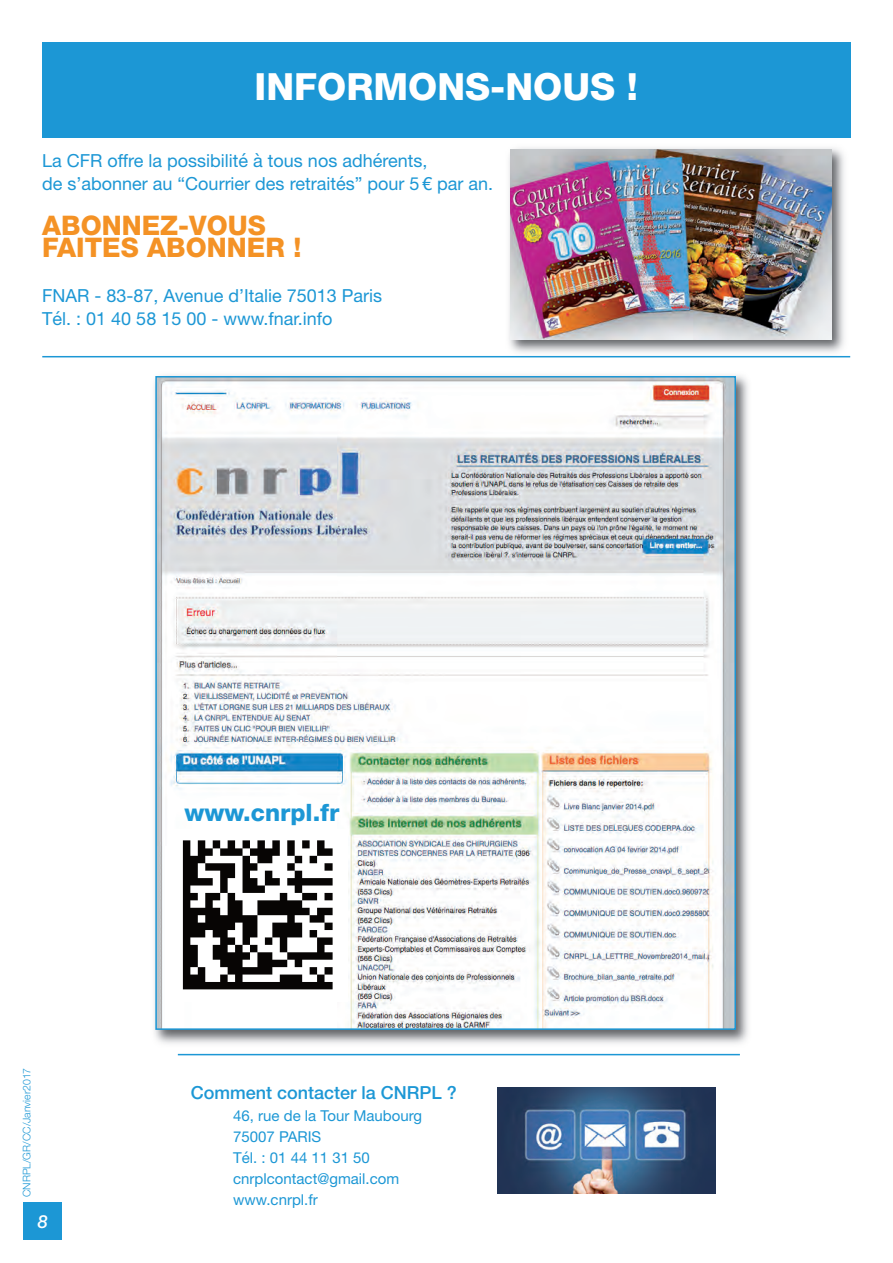
<style>
.page{position:relative;width:893px;height:1263px;background:#fff}
.page>*{position:absolute;margin:0;border:0;box-sizing:border-box;transform-origin:0 0}
.t1{font:800 37.5px "Helvetica Neue";color:#fff}
.t2{font:800 27px/22.5px "Helvetica Neue";color:#f49225}
.t3{font:800 24px "Helvetica Neue";color:#1c97d5}
.t4{font:18px/22.5px "Helvetica Neue";color:#1c97d5}
.t5{font:500 18px "Helvetica Neue";color:#1c97d5}
.t6{font:italic 500 18px "Helvetica Neue";color:#fff}
.t7{font:15px/21px "Helvetica Neue";color:#1c97d5}
.t8{font:300 10.5px "Helvetica Neue";color:#1c97d5}
</style>
<div class="page">
<div style="left:24px;top:1202px;width:38px;height:38px;background:#1c97d5"></div>
<img style="left:503px;top:148px;width:348px;height:210px">
<img style="left:510px;top:149px;width:321px;height:190px">
<hr style="left:178px;top:1054px;width:562px;height:1px;background:#1c97d5">
<hr style="left:42px;top:356px;width:808px;height:1px;background:#1c97d5">
<img style="left:154px;top:375px;width:594px;height:669px">
<img style="left:158px;top:379px;width:575px;height:648px">
<img style="left:498px;top:1087px;width:217px;height:107px">
<div style="left:42px;top:43px;width:808px;height:95px;background:#1c97d5"></div>
<img style="left:170px;top:830px;width:177px;height:171px">
<h1 class="t1" style="left:255px;top:73px;width:385px">INFORMONS-NOUS !</h1>
<p class="t4" style="left:42px;top:151px;width:452px">La CFR offre la possibilité à tous nos adhérents,<br>de s’abonner au “Courrier des retraités” pour 5 € par an.</p>
<h2 class="t2" style="left:42px;top:216px;width:261px">ABONNEZ-VOUS<br>FAITES ABONNER !</h2>
<p class="t4" style="left:42px;top:286px;width:341px">FNAR - 83-87, Avenue d’Italie 75013 Paris<br>Tél. : 01 40 58 15 00 - www.fnar.info</p>
<p class="t8" style="left:23px;top:1197px;width:131px;rotate:-90deg">CNRPL/GR/CC/Janvier2017</p>
<p class="t6" style="left:38px;top:1211px;width:12px">8</p>
<h3 class="t3" style="left:185px;top:804px;width:156px">www.cnrpl.fr</h3>
<p class="t5" style="left:191px;top:1082px;width:268px">Comment contacter la CNRPL ?</p>
<p class="t7" style="left:233px;top:1107px;width:190px">46, rue de la Tour Maubourg<br>75007 PARIS<br>Tél. : 01 44 11 31 50 cnrplcontact@gmail.com www.cnrpl.fr</p>
</div>
